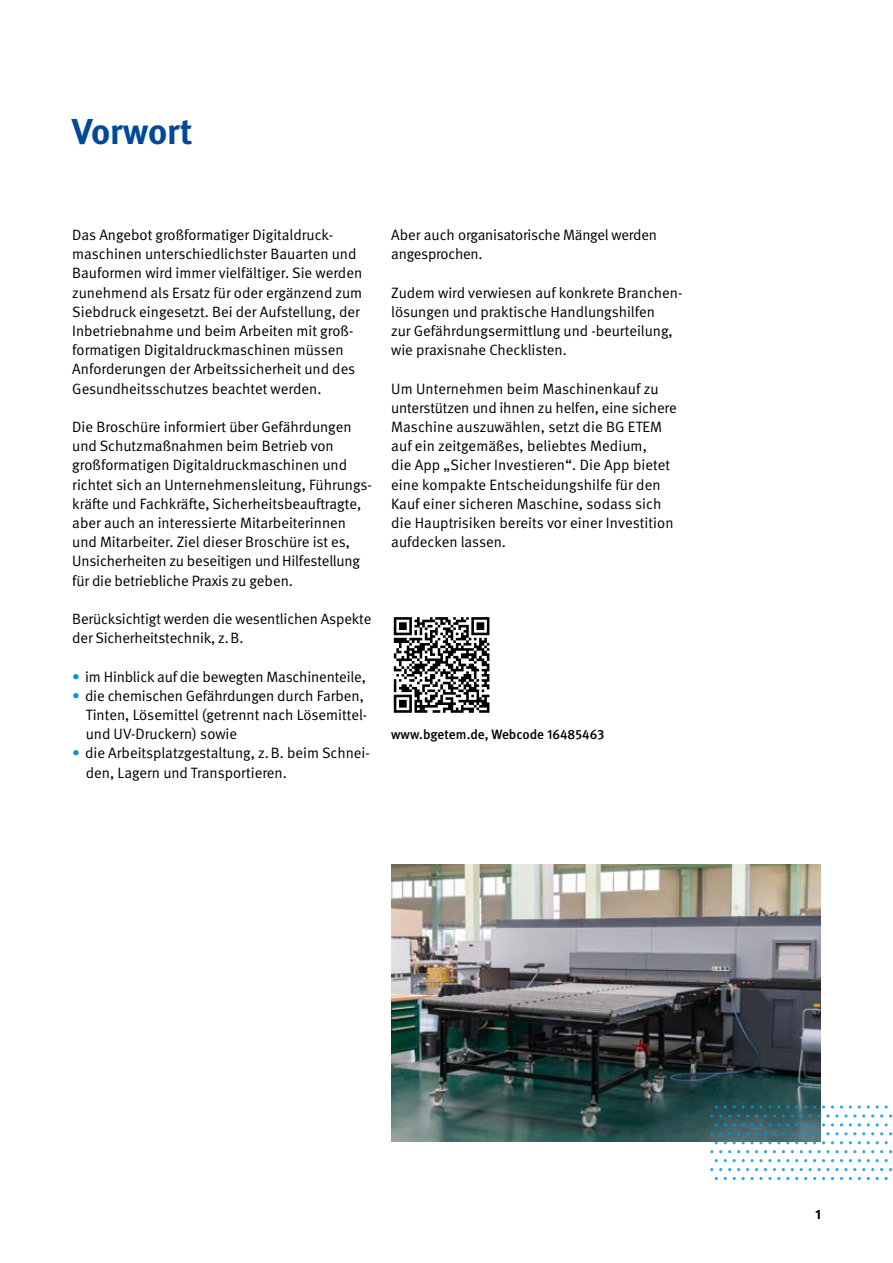
<style>
.page{position:relative;width:893px;height:1263px;background:#fff}
.page>*{position:absolute;margin:0;border:0;box-sizing:border-box;transform-origin:0 0}
.t1{font:700 36px "DGUV Meta";color:#004994}
.t2{font:15px/19.2px "DGUV Meta";color:#000}
.t3{font:500 13.5px "DGUV Meta";color:#000}
.s1{color:#0095db}
</style>
<div class="page">
<svg style="left:393px;top:617px;width:97px;height:96px"></svg>
<svg style="left:394px;top:617px;width:95px;height:96px"></svg>
<img style="left:391px;top:865px;width:430px;height:277px">
<svg style="left:733px;top:1105px;width:38px;height:3px"></svg>
<svg style="left:876px;top:1105px;width:12px;height:3px"></svg>
<svg style="left:809px;top:1114px;width:38px;height:3px"></svg>
<svg style="left:809px;top:1132px;width:38px;height:3px"></svg>
<svg style="left:809px;top:1150px;width:38px;height:3px"></svg>
<svg style="left:809px;top:1168px;width:38px;height:3px"></svg>
<svg style="left:733px;top:1123px;width:38px;height:3px"></svg>
<svg style="left:876px;top:1123px;width:12px;height:3px"></svg>
<svg style="left:733px;top:1141px;width:38px;height:3px"></svg>
<svg style="left:876px;top:1141px;width:12px;height:3px"></svg>
<svg style="left:733px;top:1159px;width:38px;height:3px"></svg>
<svg style="left:876px;top:1159px;width:12px;height:3px"></svg>
<svg style="left:733px;top:1177px;width:38px;height:3px"></svg>
<svg style="left:876px;top:1177px;width:12px;height:3px"></svg>
<h1 class="t1" style="left:72px;top:110px;width:122px">Vorwort</h1>
<p class="t2" style="left:72px;top:226px;width:291px">Das Angebot großformatiger Digitaldruck&shy;maschinen unterschiedlichster Bauarten und Bauformen wird immer vielfältiger. Sie werden zunehmend als Ersatz für oder ergänzend zum Siebdruck eingesetzt. Bei der Aufstellung, der Inbetriebnahme und beim Arbeiten mit groß&shy;formatigen Digitaldruckmaschinen müssen Anforderungen der Arbeitssicherheit und des Gesundheitsschutzes beachtet werden.</p>
<p class="t2" style="left:72px;top:418px;width:301px">Die Broschüre informiert über Gefährdungen und Schutzmaßnahmen beim Betrieb von großformatigen Digitaldruckmaschinen und richtet sich an Unternehmensleitung, Führungs&shy;kräfte und Fachkräfte, Sicherheitsbeauftragte, aber auch an interessierte Mitarbeiterinnen und Mitarbeiter. Ziel dieser Broschüre ist es, Unsicherheiten zu beseitigen und Hilfestellung für die betriebliche Praxis zu geben.</p>
<p class="t2" style="left:72px;top:610px;width:301px">Berücksichtigt werden die wesentlichen Aspekte der Sicherheitstechnik, z.B.</p>
<p class="t2" style="left:72px;top:667px;width:295px"><span class="s1">•</span> im Hinblick auf die bewegten Maschinenteile,</p>
<p class="t2" style="left:86px;top:686px;width:283px;text-indent:-14px"><span class="s1">•</span> die chemischen Gefährdungen durch Farben,<br>Tinten, Lösemittel (getrennt nach Lösemittel&shy;und UV-Druckern) sowie</p>
<p class="t2" style="left:86px;top:744px;width:285px;text-indent:-14px"><span class="s1">•</span> die Arbeitsplatzgestaltung, z.B. beim Schnei&shy;den, Lagern und Transportieren.</p>
<p class="t2" style="left:391px;top:226px;width:267px">Aber auch organisatorische Mängel werden angesprochen.</p>
<p class="t2" style="left:391px;top:283px;width:293px">Zudem wird verwiesen auf konkrete Branchen&shy;lösungen und praktische Handlungshilfen<br>zur Gefährdungsermittlung und -beurteilung, wie praxisnahe Checklisten.</p>
<p class="t2" style="left:391px;top:379px;width:287px">Um Unternehmen beim Maschinenkauf zu unterstützen und ihnen zu helfen, eine sichere Maschine auszuwählen, setzt die BG ETEM auf ein zeitgemäßes, beliebtes Medium,<br>die App „Sicher Investieren“. Die App bietet eine kompakte Entscheidungshilfe für den Kauf einer sicheren Maschine, sodass sich die Hauptrisiken bereits vor einer Investition aufdecken lassen.</p>
<p class="t3" style="left:391px;top:727px;width:215px">www.bgetem.de, Webcode 16485463</p>
<p class="t3" style="left:815px;top:1207px;width:7px">1</p>
</div>
